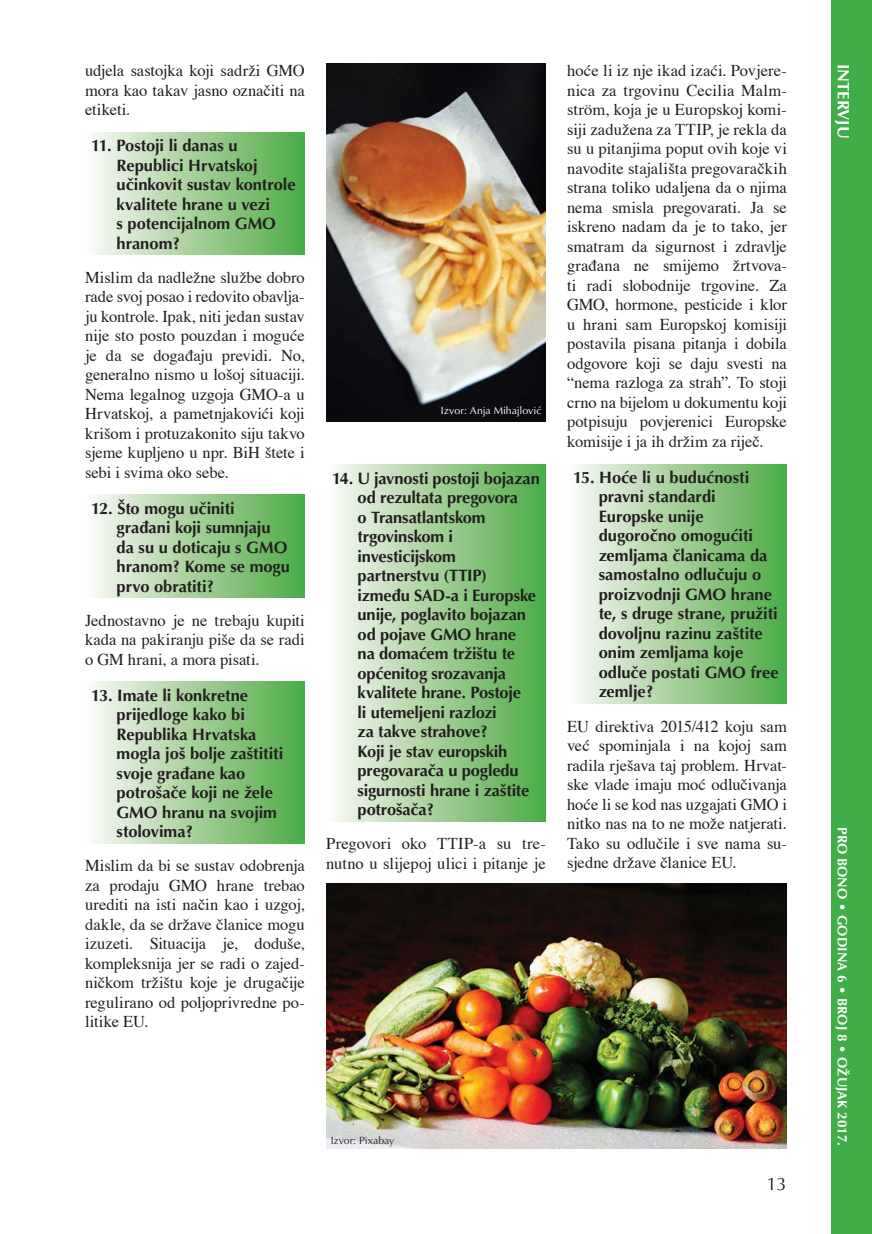
<style>
.page{position:relative;width:872px;height:1234px;background:#fff}
.page>*{position:absolute;margin:0;border:0;box-sizing:border-box;transform-origin:0 0}
.t1{font:18px "Optima CE";color:#231f20}
.t2{font:16.5px/19.5px "Times";color:#231f20;text-align:justify}
.t3{font:700 16.5px/19.5px "Optima CE";letter-spacing:-.01em;color:#231f20}
.t4{font:700 16.5px "Optima CE";color:#fff}
.t5{font:700 13.5px "Optima CE";color:#fff}
.t6{font:10.5px "Optima CE";letter-spacing:-.005em;color:#fff}
.t7{font:10.5px "Optima CE";color:#231f20}
</style>
<div class="page">
<div style="left:85px;top:132px;width:220px;height:122px;background:linear-gradient(to right,#fdf9f7,#4daa44)"></div>
<div style="left:85px;top:494px;width:220px;height:103px;background:linear-gradient(to right,#fdf9f7,#4daa44)"></div>
<div style="left:85px;top:681px;width:220px;height:162px;background:linear-gradient(to right,#fdf9f7,#4daa44)"></div>
<div style="left:326px;top:465px;width:220px;height:356px;background:linear-gradient(to right,#fdf9f7,#4daa44)"></div>
<div style="left:567px;top:464px;width:220px;height:239px;background:linear-gradient(to right,#fdf9f7,#4daa44)"></div>
<img style="left:326px;top:64px;width:220px;height:357px">
<div style="left:831px;top:0;width:41px;height:1233px;background:#41ad49"></div>
<img style="left:326px;top:883px;width:461px;height:265px">
<p class="t2" style="left:85px;top:62px;width:221px">udjela sastojka koji sadrži GMO mora kao takav jasno označiti na etiketi.</p>
<p class="t3" style="left:117px;top:136px;width:181px;text-indent:-26px">11. Postoji li danas u<br>Republici Hrvatskoj učinkovit sustav kontrole kvalitete hrane u vezi<br>s potencijalnom GMO hranom?</p>
<p class="t2" style="left:85px;top:269px;width:221px">Mislim da nadležne službe dobro rade svoj posao i redovito obavlja&shy;ju kontrole. Ipak, niti jedan sustav nije sto posto pouzdan i moguće je da se događaju previdi. No, generalno nismo u lošoj situaciji.<br>Nema legalnog uzgoja GMO-a u Hrvatskoj, a pametnjakovići koji krišom i protuzakonito siju takvo sjeme kupljeno u npr. BiH štete i sebi i svima oko sebe.</p>
<p class="t3" style="left:117px;top:499px;width:175px;text-indent:-26px">12. Što mogu učiniti građani koji sumnjaju da su u doticaju s GMO hranom? Kome se mogu prvo obratiti?</p>
<p class="t2" style="left:85px;top:611px;width:221px">Jednostavno je ne trebaju kupiti kada na pakiranju piše da se radi o GM hrani, a mora pisati.</p>
<p class="t3" style="left:117px;top:686px;width:168px;text-indent:-26px">13. Imate li konkretne prijedloge kako bi<br>Republika Hrvatska mogla još bolje zaštititi svoje građane kao potrošače koji ne žele<br>GMO hranu na svojim stolovima?</p>
<p class="t2" style="left:85px;top:857px;width:221px">Mislim da bi se sustav odobrenja za prodaju GMO hrane trebao urediti na isti način kao i uzgoj, dakle, da se države članice mogu izuzeti. Situacija je, doduše, kompleksnija jer se radi o zajed&shy;ničkom tržištu koje je drugačije regulirano od poljoprivredne po&shy;litike EU.</p>
<p class="t6" style="left:441px;top:405px;width:102px">Izvor: Anja Mihajlović</p>
<p class="t3" style="left:357px;top:469px;width:184px;text-indent:-26px">14. U javnosti postoji bojazan od rezultata pregovora<br>o Transatlantskom trgovinskom i investicijskom partnerstvu (TTIP) između SAD-a i Europske unije, poglavito bojazan od pojave GMO hrane<br>na domaćem tržištu te općenitog srozavanja kvalitete hrane. Postoje<br>li utemeljeni razlozi<br>za takve strahove?<br>Koji je stav europskih pregovarača u pogledu sigurnosti hrane i zaštite potrošača?</p>
<p class="t2" style="left:326px;top:835px;width:221px">Pregovori oko TTIP-a su tre&shy;nutno u slijepoj ulici i pitanje je</p>
<p class="t2" style="left:567px;top:62px;width:221px">hoće li iz nje ikad izaći. Povjere&shy;nica za trgovinu Cecilia Malm&shy;ström, koja je u Europskoj komi&shy;siji zadužena za TTIP, je rekla da su u pitanjima poput ovih koje vi navodite stajališta pregovaračkih strana toliko udaljena da o njima nema smisla pregovarati. Ja se iskreno nadam da je to tako, jer smatram da sigurnost i zdravlje građana ne smijemo žrtvova&shy;ti radi slobodnije trgovine. Za GMO, hormone, pesticide i klor u hrani sam Europskoj komisiji postavila pisana pitanja i dobila odgovore koji se daju svesti na “nema razloga za strah”. To stoji crno na bijelom u dokumentu koji potpisuju povjerenici Europske komisije i ja ih držim za riječ.</p>
<p class="t3" style="left:598px;top:468px;width:182px;text-indent:-26px">15. Hoće li u budućnosti pravni standardi<br>Europske unije dugoročno omogućiti zemljama članicama da samostalno odlučuju o proizvodnji GMO hrane te, s druge strane, pružiti dovoljnu razinu zaštite onim zemljama koje odluče postati GMO free zemlje?</p>
<p class="t2" style="left:567px;top:717px;width:221px">EU direktiva 2015/412 koju sam već spominjala i na kojoj sam radila rješava taj problem. Hrvat&shy;ske vlade imaju moć odlučivanja hoće li se kod nas uzgajati GMO i nitko nas na to ne može natjerati.<br>Tako su odlučile i sve nama su&shy;sjedne države članice EU.</p>
<p class="t7" style="left:331px;top:1134px;width:65px">Izvor: Pixabay</p>
<p class="t1" style="left:767px;top:1174px;width:22px">13</p>
<p class="t4" style="left:851px;top:64px;width:76px;rotate:90deg">INTERVJU</p>
<p class="t5" style="left:849px;top:826px;width:320px;rotate:90deg">PRO BONO • GODINA 6 • BROJ 8 • OŽUJAK 2017.</p>
</div>
